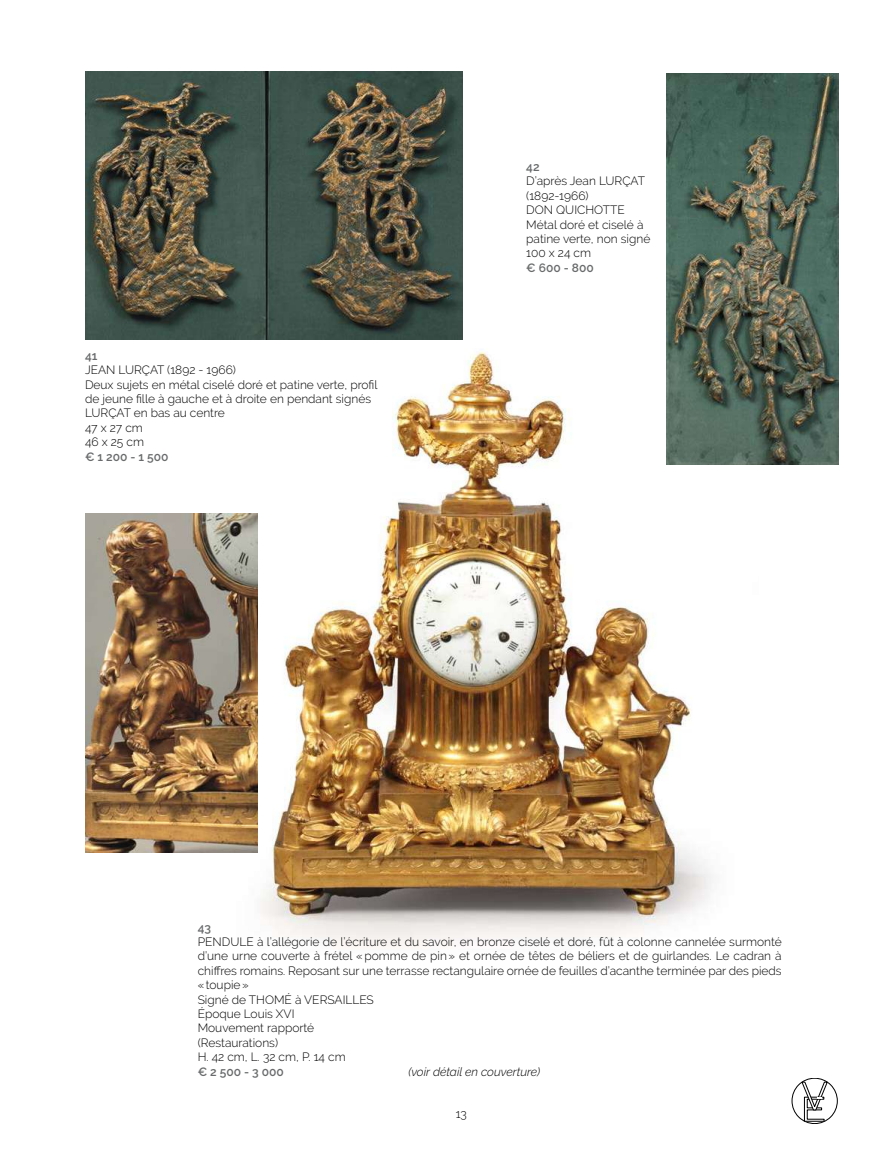
<style>
.page{position:relative;width:893px;height:1149px;background:#fff}
.page>*{position:absolute;margin:0;border:0;box-sizing:border-box;transform-origin:0 0}
.t1{font:300 12px/14.4px "Raleway";color:#000}
.t2{font:600 12px "Raleway";color:#686a6b}
.t3{font:italic 300 12px "Raleway";color:#000}
</style>
<div class="page">
<svg style="left:792px;top:1078px;width:45px;height:45px"></svg>
<img style="left:85px;top:71px;width:377px;height:268px">
<img style="left:213px;top:348px;width:546px;height:599px">
<img style="left:667px;top:73px;width:172px;height:391px">
<img style="left:85px;top:513px;width:172px;height:338px">
<p class="t2" style="left:85px;top:348px;width:14px">41</p>
<p class="t1" style="left:85px;top:362px;width:294px">JEAN LURÇAT (1892 - 1966)<br>Deux sujets en métal ciselé doré et patine verte, profil de jeune fille à gauche et à droite en pendant signés<br>LURÇAT en bas au centre<br>47 x 27 cm<br>46 x 25 cm</p>
<p class="t2" style="left:85px;top:449px;width:85px">€ 1 200 - 1 500</p>
<p class="t2" style="left:526px;top:160px;width:15px">42</p>
<p class="t1" style="left:526px;top:174px;width:126px">D’après Jean LURÇAT (1892-1966)<br>DON QUICHOTTE<br>Métal doré et ciselé à patine verte, non signé<br>100 x 24 cm</p>
<p class="t2" style="left:526px;top:260px;width:69px">€ 600 - 800</p>
<p class="t2" style="left:198px;top:920px;width:15px">43</p>
<p class="t1" style="left:198px;top:934px;width:586px">PENDULE à l’allégorie de l’écriture et du savoir, en bronze ciselé et doré, fût à colonne cannelée surmonté d’une urne couverte à frétel «pomme de pin» et ornée de têtes de béliers et de guirlandes. Le cadran à chiffres romains. Reposant sur une terrasse rectangulaire ornée de feuilles d’acanthe terminée par des pieds «toupie»<br>Signé de THOMÉ à VERSAILLES<br>Époque Louis XVI<br>Mouvement rapporté<br>(Restaurations)<br>H. 42 cm, L. 32 cm, P. 14 cm</p>
<p class="t2" style="left:198px;top:1064px;width:88px">€ 2 500 - 3 000</p>
<p class="t3" style="left:408px;top:1064px;width:133px">(voir détail en couverture)</p>
<p class="t1" style="left:456px;top:1106px;width:13px">13</p>
</div>
